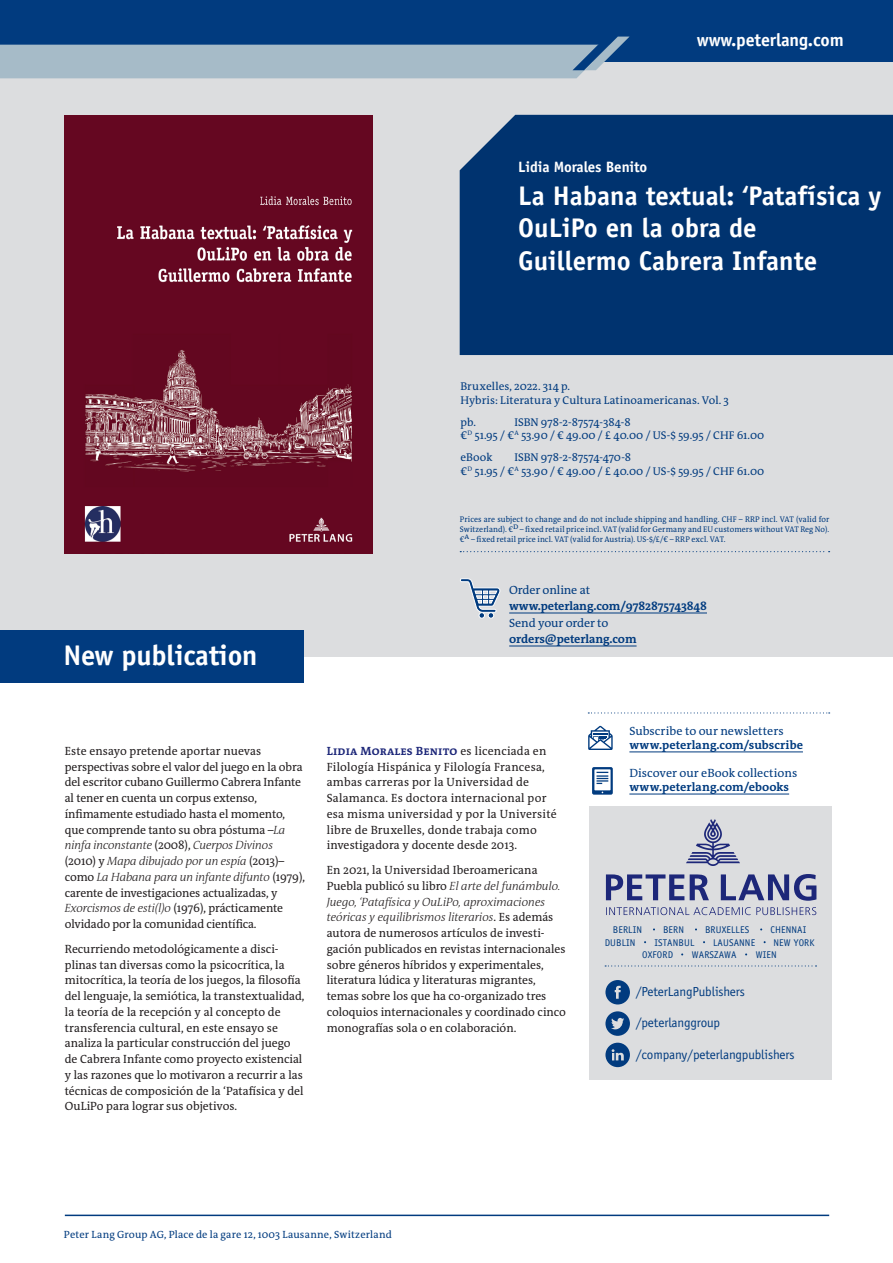
<style>
.page{position:relative;width:893px;height:1263px;background:#fff}
.page>*{position:absolute;margin:0;border:0;box-sizing:border-box;transform-origin:0 0}
.t1{font:700 28.5px "Officina Sans";letter-spacing:-.01em;color:#fff}
.t2{font:700 27px/32.4px "Officina Sans";color:#fff}
.t3{font:700 18px "Officina Sans";letter-spacing:-.01em;color:#fff}
.t4{font:700 15px "Officina Sans";letter-spacing:-.01em;color:#fff}
.t5{font:13.05px "Officina Sans";letter-spacing:-.01em;color:#013b7f}
.t6{font:12px/15.8px "The Antiqua B W5 Plain";color:#231f20}
.t7{font:italic 300 12px/15.8px "The Antiqua B W3";letter-spacing:-.01em;color:#231f20}
.t8{font:12px/15.8px "The Antiqua B W5 Plain";letter-spacing:.02em;color:#231f20}
.t9{font:700 12px "The Antiqua B W7";letter-spacing:-.005em;color:#013b7f}
.t10{font:12px "The Antiqua B W5 Plain";letter-spacing:-.005em;color:#013b7f}
.t11{font:700 12px "The Antiqua B W7";letter-spacing:.02em;color:#1d2779}
.t12{font:11.25px/13.5px "The Antiqua B W5 Plain";color:#013b7f}
.t13{font:10.5px "The Antiqua B W5 Plain";letter-spacing:.015em;color:#013b7f}
.t14{font:9.75px "Officina Sans";letter-spacing:.01em;color:#013b7f}
.t15{font:8.25px/9.9px "The Antiqua B W5 Plain";letter-spacing:.015em;color:#013b7f;text-align:justify;scale:.95 1}
.s1{font-family:"The Antiqua B W3";font-weight:300;font-style:italic}
.s2{font-family:"The Antiqua B W5 Plain";font-weight:400;font-style:normal}
.s3{font-family:"The Antiqua B W5 Plain";font-weight:400;color:#231f20}
</style>
<div class="page">
<div style="left:0;top:49px;width:893px;height:608px;background:#dcdddf"></div>
<div style="left:0;top:0;width:893px;height:62px;background:#013b7f"></div>
<svg style="left:0;top:37px;width:629px;height:41px"></svg>
<div style="left:460px;top:115px;width:433px;height:240px;background:#00336f"></div>
<hr style="left:65px;top:1214px;width:764px;height:2px;background:#013b7f">
<div style="left:0;top:630px;width:303px;height:53px;background:#013b7f"></div>
<svg style="left:460px;top:551px;width:370px;height:1px"></svg>
<hr style="left:629px;top:752px;width:174px;height:1px;background:#013b7f">
<hr style="left:629px;top:794px;width:160px;height:1px;background:#013b7f">
<svg style="left:588px;top:726px;width:25px;height:24px"></svg>
<svg style="left:592px;top:767px;width:21px;height:28px"></svg>
<div style="left:488px;top:612px;width:6px;height:7px;border:1px solid #fff;border-radius:50%"></div>
<svg style="left:460px;top:578px;width:41px;height:40px"></svg>
<div style="left:479px;top:612px;width:6px;height:7px;border:1px solid #fff;border-radius:50%"></div>
<svg style="left:588px;top:712px;width:242px;height:1px"></svg>
<div style="left:589px;top:806px;width:243px;height:274px;background:#dcdddf"></div>
<svg style="left:605px;top:1043px;width:25px;height:24px"></svg>
<svg style="left:605px;top:980px;width:25px;height:24px"></svg>
<svg style="left:605px;top:1011px;width:25px;height:25px"></svg>
<svg style="left:604px;top:965px;width:212px;height:1px"></svg>
<svg style="left:606px;top:874px;width:210px;height:27px"></svg>
<svg style="left:606px;top:907px;width:210px;height:8px"></svg>
<img style="left:687px;top:820px;width:53px;height:46px">
<hr style="left:509px;top:613px;width:198px;height:1px;background:#013b7f">
<hr style="left:509px;top:646px;width:128px;height:1px;background:#013b7f">
<img style="left:65px;top:116px;width:308px;height:437px">
<h3 class="t3" style="left:697px;top:29px;width:148px">www.peterlang.com</h3>
<p class="t4" style="left:518px;top:158px;width:131px">Lidia Morales Benito</p>
<h2 class="t2" style="left:518px;top:179px;width:365px">La Habana textual: ‘Patafísica y<br>OuLiPo en la obra de<br>Guillermo Cabrera Infante</h2>
<p class="t12" style="left:460px;top:380px;width:270px">Bruxelles, 2022. 314 p.<br>Hybris: Literatura y Cultura Latinoamericanas. Vol. 3</p>
<p class="t12" style="left:460px;top:415px;width:17px">pb.</p>
<p class="t12" style="left:460px;top:415px;width:305px;text-indent:54px">ISBN 978-2-87574-384-8<br>€<sup>D</sup> 51.95 / €<sup>A</sup> 53.90 / € 49.00 / £ 40.00 / US-$ 59.95 / CHF 61.00</p>
<p class="t12" style="left:460px;top:451px;width:34px">eBook</p>
<p class="t12" style="left:460px;top:451px;width:305px;text-indent:54px">ISBN 978-2-87574-470-8<br>€<sup>D</sup> 51.95 / €<sup>A</sup> 53.90 / € 49.00 / £ 40.00 / US-$ 59.95 / CHF 61.00</p>
<h1 class="t1" style="left:64px;top:638px;width:195px">New publication</h1>
<p class="t15" style="left:460px;top:514px;width:390px">Prices are subject to change and do not include shipping and handling. CHF – RRP incl. VAT (valid for Switzerland). €D – fixed retail price incl. VAT (valid for Germany and EU customers without VAT Reg No). €A – fixed retail price incl. VAT (valid for Austria). US-$/£/€ – RRP excl. VAT.</p>
<p class="t10" style="left:509px;top:582px;width:82px">Order online at</p>
<p class="t9" style="left:509px;top:598px;width:199px">www.peterlang.com/9782875743848</p>
<p class="t10" style="left:509px;top:615px;width:101px">Send your order to</p>
<p class="t9" style="left:509px;top:631px;width:129px">orders@peterlang.com</p>
<p class="t6" style="left:65px;top:743px;width:239px">Este ensayo pretende aportar nuevas perspectivas sobre el valor del juego en la obra del escritor cubano Guillermo Cabrera Infante al tener en cuenta un corpus extenso, ínfimamente estudiado hasta el momento, que comprende tanto su obra póstuma –<span class="s1">La</span></p>
<p class="t7" style="left:65px;top:837px;width:242px">ninfa inconstante <span class="s2">(2008),</span> Cuerpos Divinos <span class="s2">(2010) y</span> Mapa dibujado por un espía <span class="s2">(2013)– como</span> La Habana para un infante difunto <span class="s2">(1979),</span></p>
<p class="t6" style="left:65px;top:885px;width:214px">carente de investigaciones actualizadas, y</p>
<p class="t7" style="left:65px;top:900px;width:220px">Exorcismos de esti(l)o <span class="s2">(1976), prácticamente</span></p>
<p class="t6" style="left:65px;top:912px;width:214px;line-height:24.8px">olvidado por la comunidad científica.<br>Recurriendo metodológicamente a disci-</p>
<p class="t6" style="left:65px;top:957px;width:241px">plinas tan diversas como la psicocrítica, la mitocrítica, la teoría de los juegos, la filosofía del lenguaje, la semiótica, la transtextualidad, la teoría de la recepción y al concepto de transferencia cultural, en este ensayo se analiza la particular construcción del juego de Cabrera Infante como proyecto existencial y las razones que lo motivaron a recurrir a las técnicas de composición de la ‘Patafísica y del OuLiPo para lograr sus objetivos.</p>
<p class="t11" style="left:327px;top:743px;width:221px">Lidia Morales Benito <span class="s3">es licenciada en</span></p>
<p class="t8" style="left:327px;top:759px;width:231px">Filología Hispánica y Filología Francesa, ambas carreras por la Universidad de Salamanca. Es doctora internacional por esa misma universidad y por la Université libre de Bruxelles, donde trabaja como investigadora y docente desde 2013.</p>
<p class="t6" style="left:327px;top:862px;width:235px">En 2021, la Universidad Iberoamericana<br>Puebla publicó su libro <span class="s1">El arte del funámbulo.</span></p>
<p class="t7" style="left:327px;top:894px;width:228px">Juego, ‘Patafísica y OuLiPo, aproximaciones teóricas y equilibrismos literarios<span class="s2">. Es además</span></p>
<p class="t6" style="left:327px;top:925px;width:241px">autora de numerosos artículos de investi&shy;gación publicados en revistas internacionales sobre géneros híbridos y experimentales, literatura lúdica y literaturas migrantes, temas sobre los que ha co-organizado tres coloquios internacionales y coordinado cinco monografías sola o en colaboración.</p>
<p class="t10" style="left:629px;top:723px;width:156px">Subscribe to our newsletters</p>
<p class="t9" style="left:629px;top:737px;width:175px">www.peterlang.com/subscribe</p>
<p class="t10" style="left:629px;top:765px;width:169px">Discover our eBook collections</p>
<p class="t9" style="left:629px;top:779px;width:161px">www.peterlang.com/ebooks</p>
<p class="t14" style="left:613px;top:924px;width:31px">BERLIN</p>
<p class="t14" style="left:663px;top:924px;width:22px">BERN</p>
<p class="t14" style="left:705px;top:924px;width:46px">BRUXELLES</p>
<p class="t14" style="left:770px;top:924px;width:37px">CHENNAI</p>
<p class="t14" style="left:605px;top:937px;width:32px">DUBLIN</p>
<p class="t14" style="left:654px;top:937px;width:41px">ISTANBUL</p>
<p class="t14" style="left:713px;top:937px;width:44px">LAUSANNE</p>
<p class="t14" style="left:773px;top:937px;width:43px">NEW YORK</p>
<p class="t14" style="left:642px;top:949px;width:32px">OXFORD</p>
<p class="t14" style="left:692px;top:949px;width:46px">WARSZAWA</p>
<p class="t14" style="left:756px;top:949px;width:22px">WIEN</p>
<p class="t5" style="left:636px;top:984px;width:111px">/PeterLangPublishers</p>
<p class="t5" style="left:636px;top:1015px;width:86px">/peterlanggroup</p>
<p class="t5" style="left:636px;top:1047px;width:160px">/company/peterlangpublishers</p>
<p class="t13" style="left:64px;top:1228px;width:329px">Peter Lang Group AG, Place de la gare 12, 1003 Lausanne, Switzerland</p>
</div>
